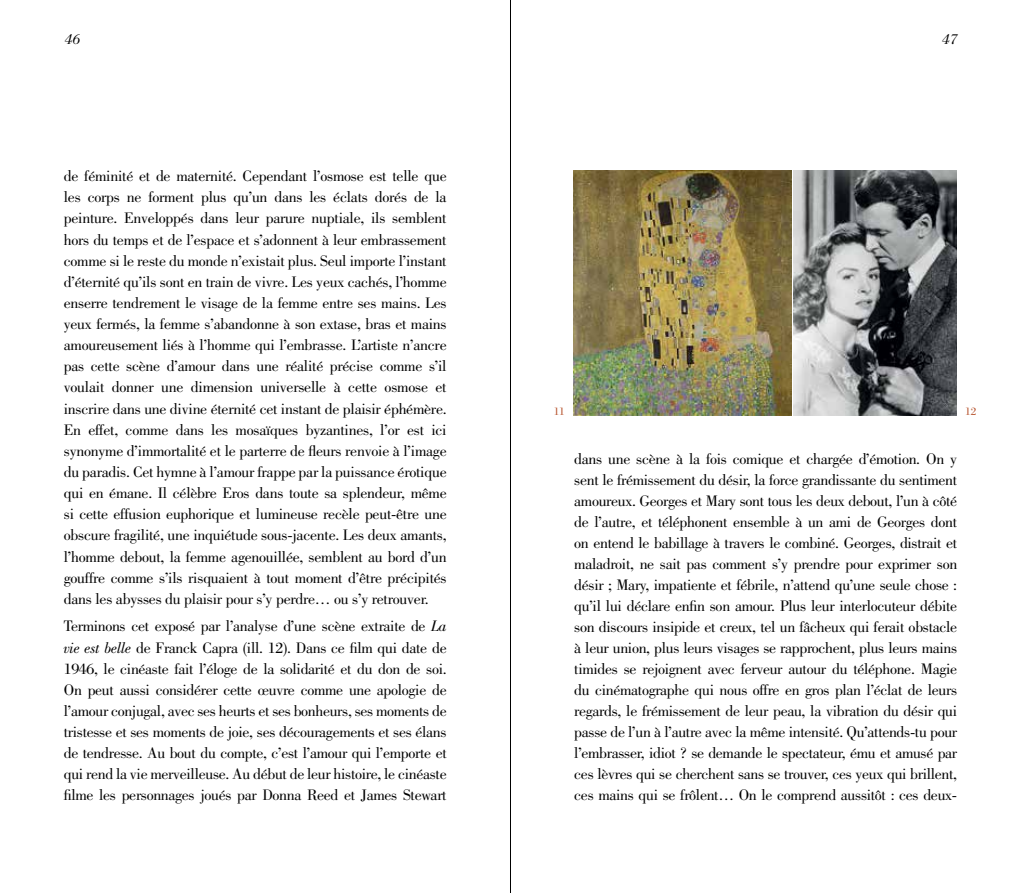
<style>
.page{position:relative;width:1021px;height:893px;background:#fff}
.page>*{position:absolute;margin:0;border:0;box-sizing:border-box;transform-origin:0 0}
.t1{font:15.75px/21.1px "Bodoni Std";letter-spacing:-.02em;color:#000;text-align:justify}
.t2{font:italic 15px "Bodoni Std";color:#000}
.t3{font:11.25px "Bodoni Std";color:#b85631}
.s1{font-style:italic}
</style>
<div class="page">
<hr style="left:510px;top:0;width:1px;height:893px;background:#000">
<img style="left:794px;top:170px;width:162px;height:245px">
<img style="left:573px;top:170px;width:218px;height:245px">
<p class="t2" style="left:65px;top:31px;width:16px">46</p>
<p class="t2" style="left:942px;top:31px;width:16px">47</p>
<p class="t1" style="left:64px;top:165px;width:384px">de féminité et de maternité. Cependant l’osmose est telle que les corps ne forment plus qu’un dans les éclats dorés de la peinture. Enveloppés dans leur parure nuptiale, ils semblent hors du temps et de l’espace et s’adonnent à leur embrassement comme si le reste du monde n’existait plus. Seul importe l’instant d’éternité qu’ils sont en train de vivre. Les yeux cachés, l’homme enserre tendrement le visage de la femme entre ses mains. Les yeux fermés, la femme s’abandonne à son extase, bras et mains amoureusement liés à l’homme qui l’embrasse. L’artiste n’ancre pas cette scène d’amour dans une réalité précise comme s’il voulait donner une dimension universelle à cette osmose et inscrire dans une divine éternité cet instant de plaisir éphémère.<br>En effet, comme dans les mosaïques byzantines, l’or est ici synonyme d’immortalité et le parterre de fleurs renvoie à l’image du paradis. Cet hymne à l’amour frappe par la puissance érotique qui en émane. Il célèbre Eros dans toute sa splendeur, même si cette effusion euphorique et lumineuse recèle peut-être une obscure fragilité, une inquiétude sous-jacente. Les deux amants, l’homme debout, la femme agenouillée, semblent au bord d’un gouffre comme s’ils risquaient à tout moment d’être précipités dans les abysses du plaisir pour s’y perdre… ou s’y retrouver.</p>
<p class="t1" style="left:64px;top:616px;width:384px">Terminons cet exposé par l’analyse d’une scène extraite de <span class="s1">La vie est belle</span> de Franck Capra (ill. 12). Dans ce film qui date de 1946, le cinéaste fait l’éloge de la solidarité et du don de soi.<br>On peut aussi considérer cette œuvre comme une apologie de l’amour conjugal, avec ses heurts et ses bonheurs, ses moments de tristesse et ses moments de joie, ses découragements et ses élans de tendresse. Au bout du compte, c’est l’amour qui l’emporte et qui rend la vie merveilleuse. Au début de leur histoire, le cinéaste filme les personnages joués par Donna Reed et James Stewart</p>
<p class="t3" style="left:553px;top:405px;width:13px">11</p>
<p class="t3" style="left:965px;top:405px;width:13px">12</p>
<p class="t1" style="left:574px;top:449px;width:384px">dans une scène à la fois comique et chargée d’émotion. On y sent le frémissement du désir, la force grandissante du sentiment amoureux. Georges et Mary sont tous les deux debout, l’un à côté de l’autre, et téléphonent ensemble à un ami de Georges dont on entend le babillage à travers le combiné. Georges, distrait et maladroit, ne sait pas comment s’y prendre pour exprimer son désir ; Mary, impatiente et fébrile, n’attend qu’une seule chose : qu’il lui déclare enfin son amour. Plus leur interlocuteur débite son discours insipide et creux, tel un fâcheux qui ferait obstacle à leur union, plus leurs visages se rapprochent, plus leurs mains timides se rejoignent avec ferveur autour du téléphone. Magie du cinématographe qui nous offre en gros plan l’éclat de leurs regards, le frémissement de leur peau, la vibration du désir qui passe de l’un à l’autre avec la même intensité. Qu’attends-tu pour l’embrasser, idiot ? se demande le spectateur, ému et amusé par ces lèvres qui se cherchent sans se trouver, ces yeux qui brillent, ces mains qui se frôlent… On le comprend aussitôt : ces deux-</p>
</div>
